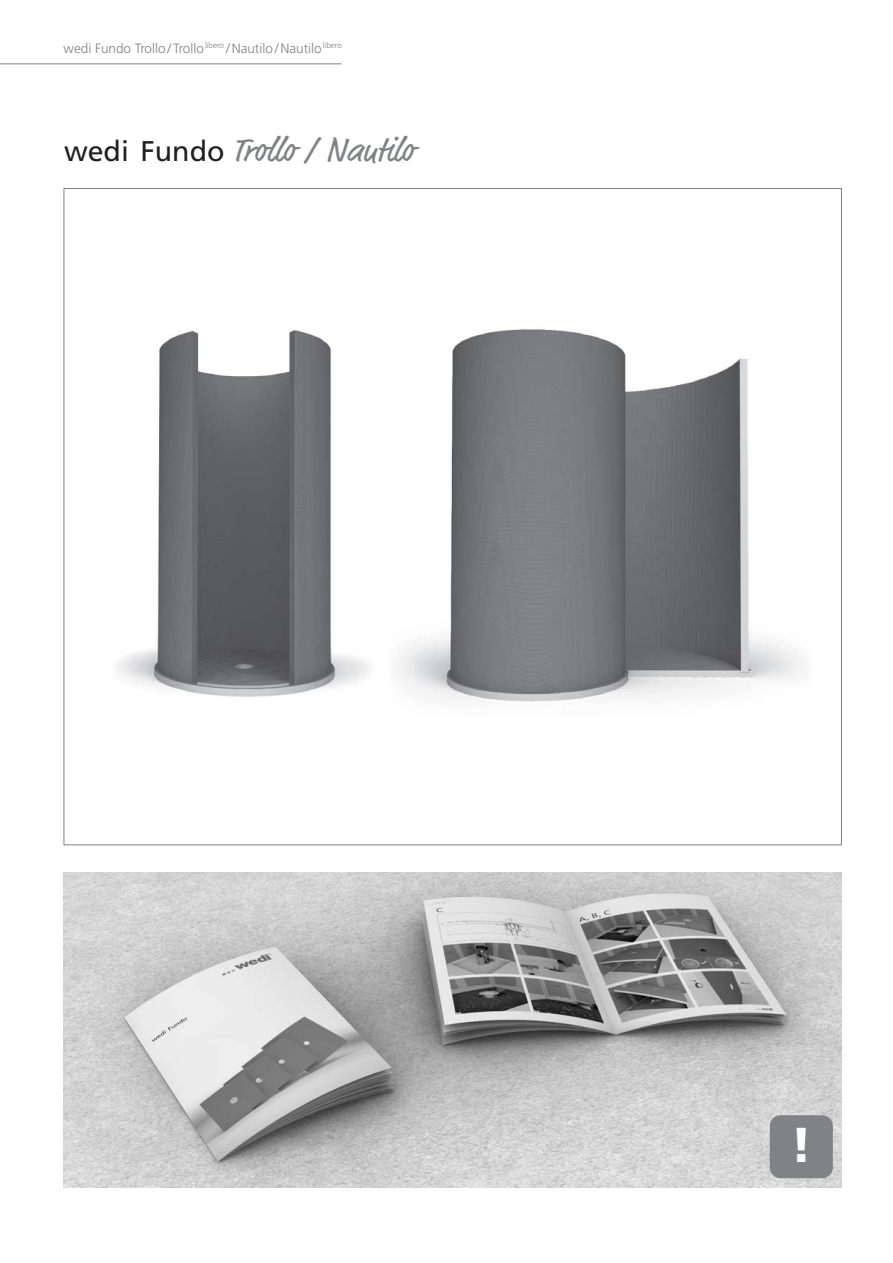
<style>
.page{position:relative;width:893px;height:1263px;background:#fff}
.page>*{position:absolute;margin:0;border:0;box-sizing:border-box;transform-origin:0 0}
.t1{font:900 49.05px "Frutiger LT Std";color:#fff}
.t2{font:34.5px "Market";color:#808285}
.t3{font:300 13.5px "Frutiger LT Std";color:#808285}
.s1{font-family:"Frutiger LT Std";font-size:28.5px;color:#231f20}
</style>
<div class="page">
<img style="left:64px;top:872px;width:778px;height:315px">
<div style="left:770px;top:1115px;width:63px;height:63px;background:#808285;border-radius:11px"></div>
<img style="left:398px;top:329px;width:404px;height:373px">
<img style="left:117px;top:330px;width:254px;height:367px">
<hr style="left:0;top:63px;width:341px;height:1px;background:#808285">
<p class="t3" style="left:64px;top:43px;width:280px">wedi Fundo Trollo / Trollo<sup>libero</sup> / Nautilo / Nautilo<sup>libero</sup></p>
<h2 class="t2" style="left:64px;top:133px;width:351px"><span class="s1">wedi Fundo</span> Trollo / Nautilo</h2>
<h1 class="t1" style="left:790px;top:1117px;width:23px">!</h1>
</div>
